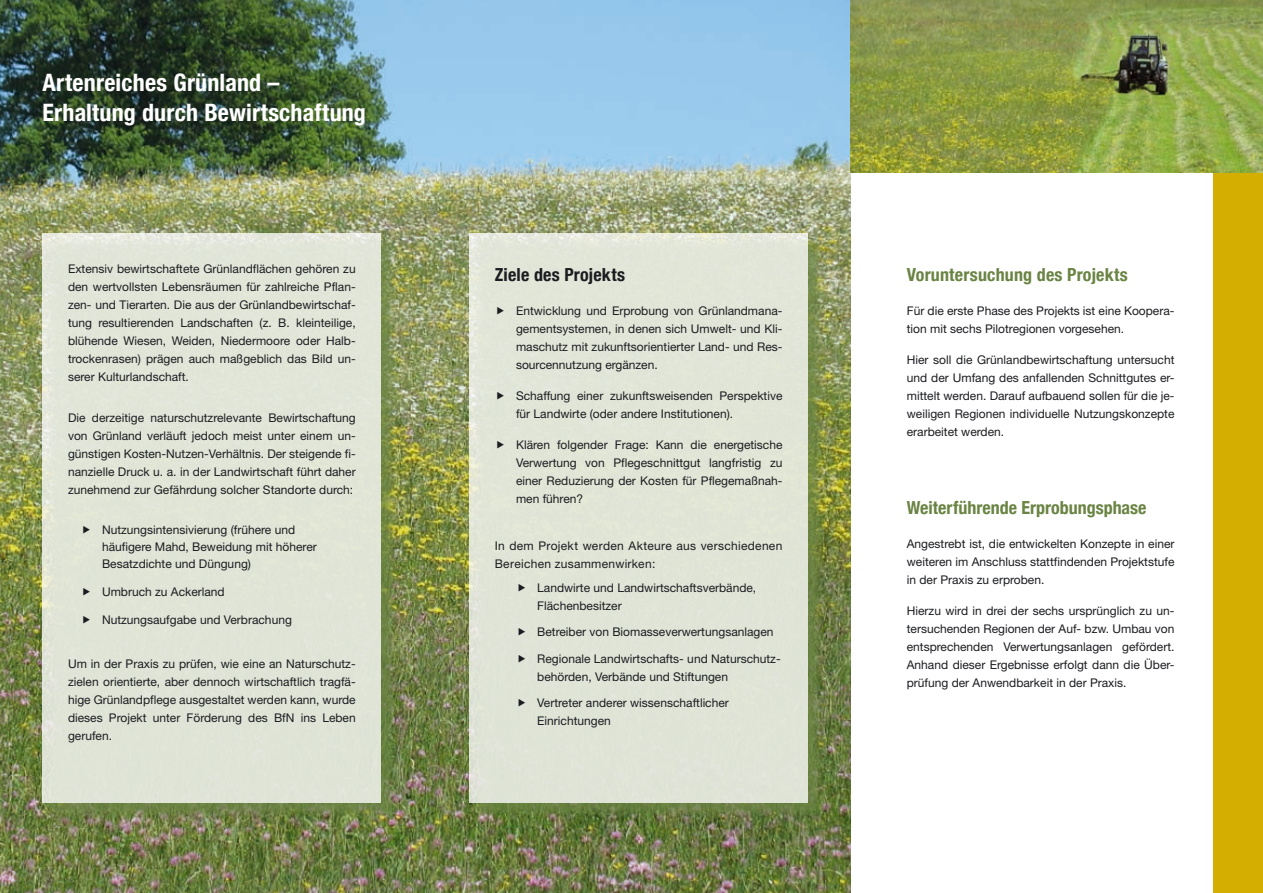
<style>
.page{position:relative;width:1263px;height:893px;background:#fff}
.page>*{position:absolute;margin:0;border:0;box-sizing:border-box;transform-origin:0 0}
.t1{font:700 condensed 24px/30px "Helvetica Neue";letter-spacing:.01em;color:#fff}
.t2{font:700 condensed 18px "Helvetica Neue";letter-spacing:.005em;color:#6a8443}
.t3{font:700 condensed 18px "Helvetica Neue";letter-spacing:.01em;color:#1b1c20}
.t4{font:12px/18px "Helvetica Neue";color:#1b1c20;text-align:justify}
.t5{font:12px/18px "Helvetica Neue";letter-spacing:.025em;color:#1b1c20}
</style>
<div class="page">
<div style="left:1214px;top:171px;width:49px;height:722px;background:#d4af01"></div>
<img style="left:0;top:0;width:850px;height:893px">
<div style="left:44px;top:236px;width:359px;height:590px;background:#6a8443;opacity:.76"></div>
<div style="left:43px;top:234px;width:338px;height:569px;background:#e0e5d7"></div>
<div style="left:471px;top:236px;width:359px;height:590px;background:#6a8443;opacity:.76"></div>
<div style="left:469px;top:234px;width:339px;height:569px;background:#e0e5d7"></div>
<img style="left:850px;top:0;width:413px;height:172px">
<h1 class="t1" style="left:43px;top:67px;width:325px">Artenreiches Grünland –<br>Erhaltung durch Bewirtschaftung</h1>
<p class="t4" style="left:68px;top:260px;width:289px">Extensiv bewirtschaftete Grünlandflächen gehören zu den wertvollsten Lebensräumen für zahlreiche Pflan&shy;zen- und Tierarten. Die aus der Grünlandbewirtschaf&shy;tung resultierenden Landschaften (z. B. kleinteilige, blühende Wiesen, Weiden, Niedermoore oder Halb&shy;trockenrasen) prägen auch maßgeblich das Bild un&shy;serer Kulturlandschaft.</p>
<p class="t4" style="left:68px;top:409px;width:289px">Die derzeitige naturschutzrelevante Bewirtschaftung von Grünland verläuft jedoch meist unter einem un&shy;günstigen Kosten-Nutzen-Verhältnis. Der steigende fi&shy;nanzielle Druck u. a. in der Landwirtschaft führt daher zunehmend zur Gefährdung solcher Standorte durch:</p>
<p class="t4" style="left:102px;top:521px;width:216px;line-height:17.2px;text-align:left">Nutzungsintensivierung (frühere und häufigere Mahd, Beweidung mit höherer<br>Besatzdichte und Düngung)</p>
<p class="t4" style="left:102px;top:583px;width:124px">Umbruch zu Ackerland</p>
<p class="t4" style="left:102px;top:611px;width:191px">Nutzungsaufgabe und Verbrachung</p>
<p class="t4" style="left:68px;top:654px;width:289px">Um in der Praxis zu prüfen, wie eine an Naturschutz&shy;zielen orientierte, aber dennoch wirtschaftlich tragfä&shy;hige Grünlandpflege ausgestaltet werden kann, wurde dieses Projekt unter Förderung des BfN ins Leben gerufen.</p>
<h2 class="t3" style="left:495px;top:264px;width:132px">Ziele des Projekts</h2>
<p class="t4" style="left:516px;top:302px;width:268px">Entwicklung und Erprobung von Grünlandmana&shy;gementsystemen, in denen sich Umwelt- und Kli&shy;maschutz mit zukunftsorientierter Land- und Res&shy;sourcennutzung ergänzen.</p>
<p class="t4" style="left:516px;top:386px;width:268px">Schaffung einer zukunftsweisenden Perspektive für Landwirte (oder andere Institutionen).</p>
<p class="t4" style="left:516px;top:435px;width:268px">Klären folgender Frage: Kann die energetische Verwertung von Pflegeschnittgut langfristig zu einer Reduzierung der Kosten für Pflegemaßnah&shy;men führen?</p>
<p class="t5" style="left:495px;top:537px;width:289px">In dem Projekt werden Akteure aus verschiedenen<br>Bereichen zusammenwirken:</p>
<p class="t4" style="left:537px;top:578px;width:220px">Landwirte und Landwirtschaftsverbände,<br>Flächenbesitzer</p>
<p class="t4" style="left:537px;top:623px;width:238px">Betreiber von Biomasseverwertungsanlagen</p>
<p class="t4" style="left:537px;top:649px;width:245px">Regionale Landwirtschafts- und Naturschutz&shy;behörden, Verbände und Stiftungen</p>
<p class="t4" style="left:537px;top:694px;width:193px">Vertreter anderer wissenschaftlicher<br>Einrichtungen</p>
<h2 class="t2" style="left:907px;top:264px;width:223px">Voruntersuchung des Projekts</h2>
<p class="t4" style="left:907px;top:302px;width:269px">Für die erste Phase des Projekts ist eine Koopera&shy;tion mit sechs Pilotregionen vorgesehen.</p>
<p class="t4" style="left:907px;top:350px;width:269px">Hier soll die Grünlandbewirtschaftung untersucht und der Umfang des anfallenden Schnittgutes er&shy;mittelt werden. Darauf aufbauend sollen für die je&shy;weiligen Regionen individuelle Nutzungskonzepte erarbeitet werden.</p>
<h2 class="t2" style="left:907px;top:497px;width:241px">Weiterführende Erprobungsphase</h2>
<p class="t4" style="left:907px;top:535px;width:269px">Angestrebt ist, die entwickelten Konzepte in einer weiteren im Anschluss stattfindenden Projektstufe in der Praxis zu erproben.</p>
<p class="t4" style="left:907px;top:601px;width:269px">Hierzu wird in drei der sechs ursprünglich zu un&shy;tersuchenden Regionen der Auf- bzw. Umbau von entsprechenden Verwertungsanlagen gefördert.<br>Anhand dieser Ergebnisse erfolgt dann die Über&shy;prüfung der Anwendbarkeit in der Praxis.</p>
</div>
